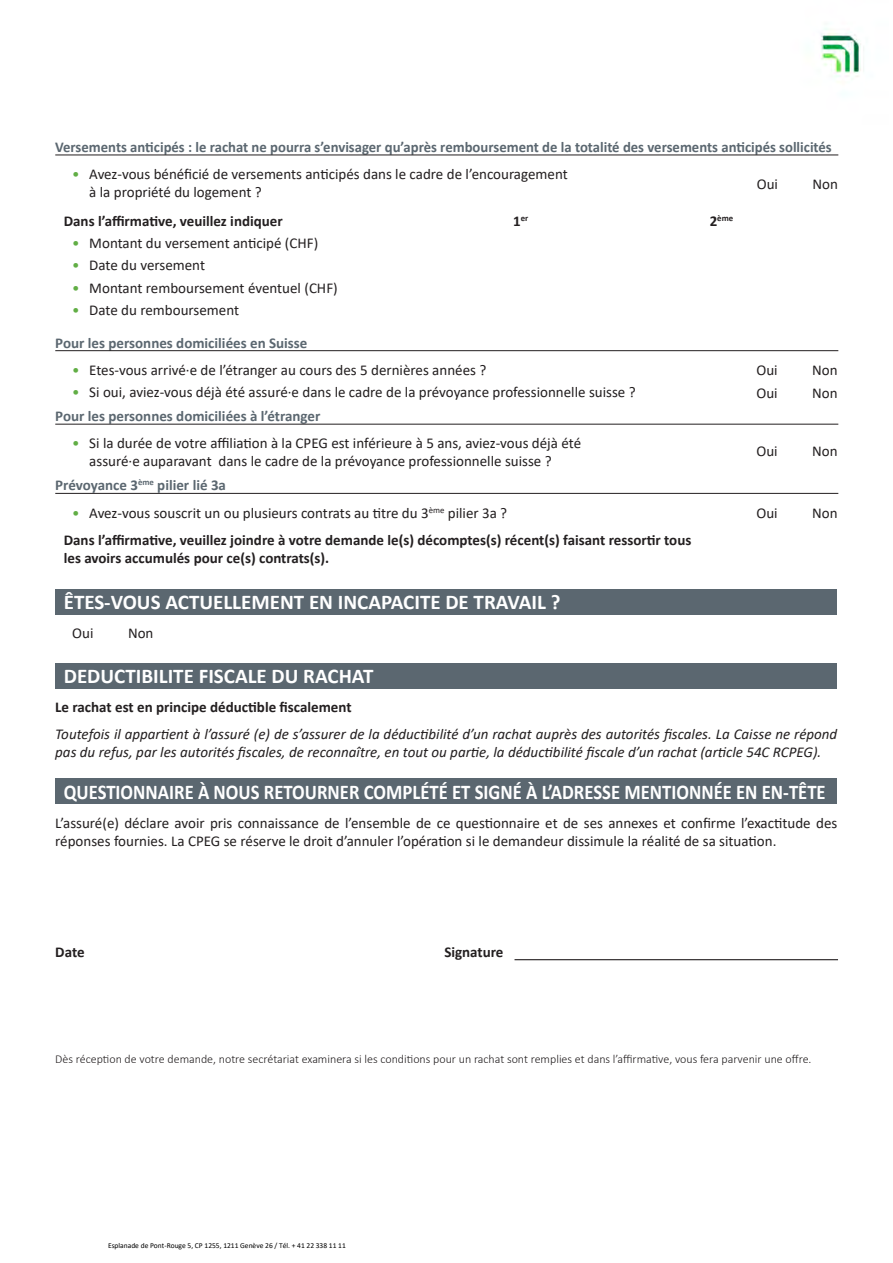
<style>
.page{position:relative;width:893px;height:1263px;background:#fff}
.page>*{position:absolute;margin:0;border:0;box-sizing:border-box;transform-origin:0 0}
.t1{font:700 21px "Calibri";color:#fff}
.t2{font:700 21px "Calibri";color:#fff;scale:.89 1}
.t3{font:15px/18px "Calibri";color:#231f20}
.t4{font:italic 15px/18px "Calibri";color:#231f20}
.t5{font:700 15px/18px "Calibri";color:#231f20}
.t6{font:700 15px "Calibri";color:#5b6770}
.t7{font:300 12px "Calibri";color:#231f20}
.t8{font:700 8.7px "Calibri";color:#231f20}
.t9{font:7.5px "Calibri";color:#000}
.s1{color:#61ae45}
.s2{font-size:15px}
</style>
<div class="page">
<div style="left:55px;top:589px;width:782px;height:25px;background:#5b6770"></div>
<div style="left:55px;top:778px;width:782px;height:26px;background:#5b6770"></div>
<hr style="left:514px;top:959px;width:324px;height:1px;background:#231f20">
<hr style="left:55px;top:155px;width:783px;height:1px;background:#231f20">
<hr style="left:55px;top:350px;width:783px;height:1px;background:#231f20">
<hr style="left:55px;top:424px;width:783px;height:1px;background:#231f20">
<hr style="left:55px;top:493px;width:783px;height:1px;background:#231f20">
<div style="left:55px;top:663px;width:782px;height:25px;background:#5b6770"></div>
<img style="left:821px;top:28px;width:40px;height:49px">
<p class="t6" style="left:55px;top:137px;width:778px">Versements anticipés : le rachat ne pourra s’envisager qu’après remboursement de la totalité des versements anticipés sollicités</p>
<p class="t3" style="left:89px;top:165px;width:480px;text-indent:-17px"><span class="s1">•</span> Avez-vous bénéficié de versements anticipés dans le cadre de l’encouragement à la propriété du logement ?</p>
<p class="t3" style="left:757px;top:175px;width:23px">Oui</p>
<p class="t3" style="left:812px;top:175px;width:27px">Non</p>
<p class="t5" style="left:64px;top:212px;width:220px">Dans l’affirmative, veuillez indiquer</p>
<p class="t3" style="left:72px;top:234px;width:247px"><span class="s1">•</span> Montant du versement anticipé (CHF)</p>
<p class="t3" style="left:72px;top:256px;width:134px"><span class="s1">•</span> Date du versement</p>
<p class="t3" style="left:72px;top:278px;width:267px"><span class="s1">•</span> Montant remboursement éventuel (CHF)</p>
<p class="t3" style="left:72px;top:301px;width:168px"><span class="s1">•</span> Date du remboursement</p>
<p class="t6" style="left:55px;top:332px;width:254px">Pour les personnes domiciliées en Suisse</p>
<p class="t8" style="left:513px;top:212px;width:17px"><span class="s2">1</span>er</p>
<p class="t8" style="left:710px;top:212px;width:25px"><span class="s2">2</span>ème</p>
<p class="t3" style="left:72px;top:360px;width:416px"><span class="s1">•</span> Etes‐vous arrivé∙e de l’étranger au cours des 5 dernières années ?</p>
<p class="t3" style="left:72px;top:383px;width:565px"><span class="s1">•</span> Si oui, aviez‐vous déjà été assuré∙e dans le cadre de la prévoyance professionnelle suisse ?</p>
<p class="t3" style="left:756px;top:384px;width:23px">Oui</p>
<p class="t3" style="left:812px;top:384px;width:27px">Non</p>
<p class="t3" style="left:756px;top:360px;width:23px">Oui</p>
<p class="t3" style="left:812px;top:360px;width:27px">Non</p>
<p class="t6" style="left:55px;top:406px;width:267px">Pour les personnes domiciliées à l’étranger</p>
<p class="t3" style="left:89px;top:434px;width:493px;text-indent:-17px"><span class="s1">•</span> Si la durée de votre affiliation à la CPEG est inférieure à 5 ans, aviez‐vous déjà été assuré∙e auparavant dans le cadre de la prévoyance professionnelle suisse ?</p>
<p class="t3" style="left:756px;top:441px;width:23px">Oui</p>
<p class="t3" style="left:812px;top:441px;width:27px">Non</p>
<p class="t3" style="left:72px;top:503px;width:436px"><span class="s1">•</span> Avez-vous souscrit un ou plusieurs contrats au titre du 3<sup>ème</sup> pilier 3a ?</p>
<p class="t3" style="left:756px;top:503px;width:23px">Oui</p>
<p class="t3" style="left:812px;top:503px;width:27px">Non</p>
<p class="t5" style="left:64px;top:531px;width:629px">Dans l’affirmative, veuillez joindre à votre demande le(s) décomptes(s) récent(s) faisant ressortir tous les avoirs accumulés pour ce(s) contrats(s).</p>
<p class="t6" style="left:55px;top:475px;width:172px">Prévoyance 3<sup>ème</sup> pilier lié 3a</p>
<p class="t1" style="left:64px;top:588px;width:498px">ÊTES‐VOUS ACTUELLEMENT EN INCAPACITE DE TRAVAIL ?</p>
<p class="t3" style="left:72px;top:624px;width:23px">Oui</p>
<p class="t3" style="left:128px;top:624px;width:27px">Non</p>
<p class="t1" style="left:64px;top:662px;width:311px">DEDUCTIBILITE FISCALE DU RACHAT</p>
<p class="t5" style="left:55px;top:698px;width:298px">Le rachat est en principe déductible fiscalement</p>
<p class="t4" style="left:55px;top:724px;width:783px">Toutefois il appartient à l’assuré (e) de s’assurer de la déductibilité d’un rachat auprès des autorités fiscales. La Caisse ne répond pas du refus, par les autorités fiscales, de reconnaître, en tout ou partie, la déductibilité fiscale d’un rachat (article 54C RCPEG).</p>
<p class="t2" style="left:64px;top:777px;width:858px">QUESTIONNAIRE À NOUS RETOURNER COMPLÉTÉ ET SIGNÉ À L’ADRESSE MENTIONNÉE EN EN-TÊTE</p>
<p class="t3" style="left:55px;top:813px;width:783px">L’assuré(e) déclare avoir pris connaissance de l’ensemble de ce questionnaire et de ses annexes et confirme l’exactitude des réponses fournies. La CPEG se réserve le droit d’annuler l’opération si le demandeur dissimule la réalité de sa situation.</p>
<p class="t5" style="left:55px;top:942px;width:31px">Date</p>
<p class="t5" style="left:444px;top:942px;width:61px">Signature</p>
<p class="t7" style="left:55px;top:1051px;width:758px">Dès réception de votre demande, notre secrétariat examinera si les conditions pour un rachat sont remplies et dans l’affirmative, vous fera parvenir une offre.</p>
<p class="t9" style="left:108px;top:1240px;width:239px">Esplanade de Pont-Rouge 5, CP 1255, 1211 Genève 26 / Tél. + 41 22 338 11 11</p>
</div>
